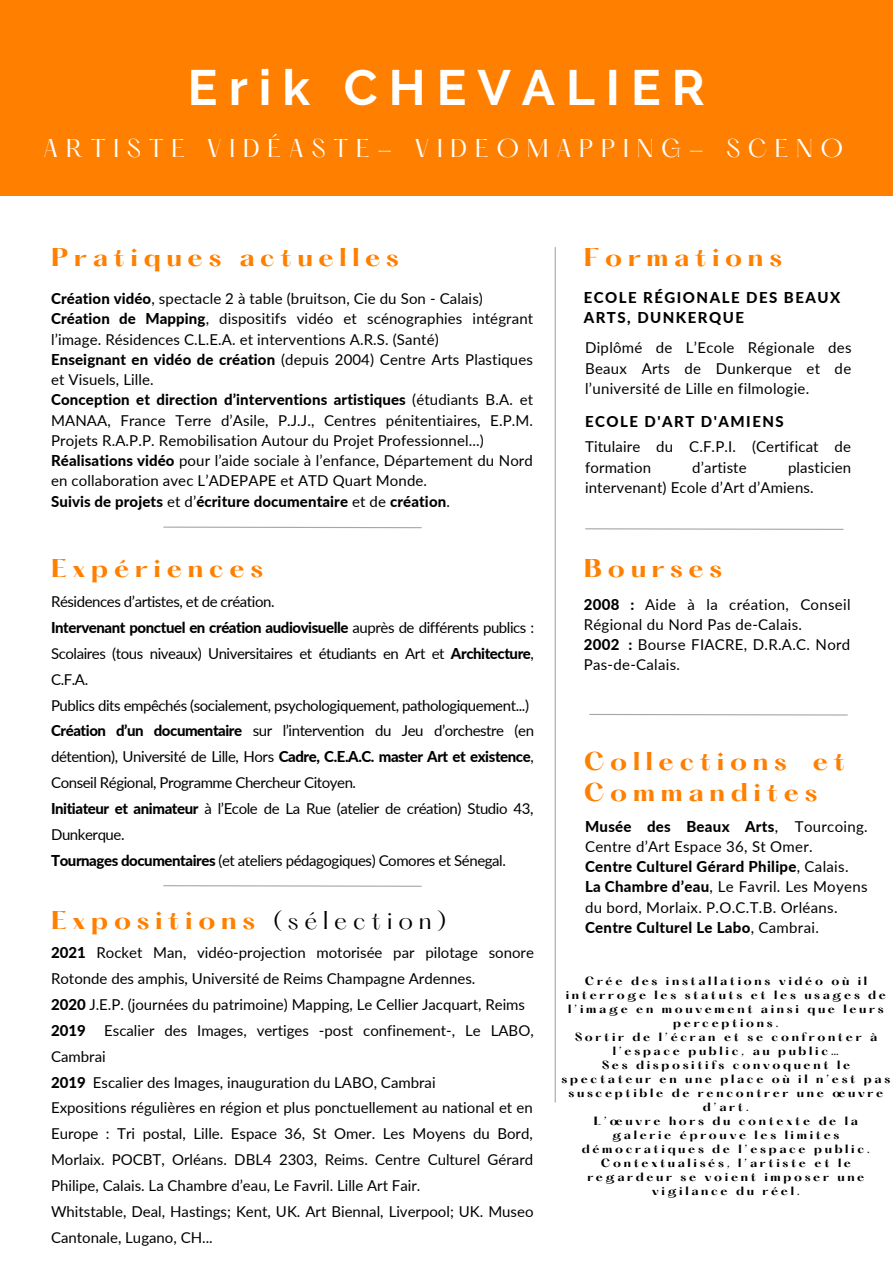
<style>
.page{position:relative;width:893px;height:1264px;background:#fff}
.page>*{position:absolute;margin:0;border:0;box-sizing:border-box;transform-origin:0 0}
.t1{font:700 49.5px "Raleway";letter-spacing:.22em;color:#fff}
.t2{font:700 22.5px/31.5px "Hatton";letter-spacing:.255em;color:#ff8000}
.t3{font:22.5px "Hatton";letter-spacing:.345em;color:#fff}
.t4{font:15px/25.8px "Lato";color:#000}
.t5{font:15px/25.8px "Lato";letter-spacing:-.03em;color:#000}
.t6{font:15px/20.2px "Lato";letter-spacing:.02em;color:#000}
.t7{font:800 15px "Lato";letter-spacing:.02em;color:#000}
.t8{font:800 15px/20.2px "Lato";letter-spacing:.1em;color:#000}
.t9{font:700 10.5px/14px "Hatton";letter-spacing:.255em;color:#000;text-align:center}
.s1{font-weight:800}
.s2{font-weight:400}
.s3{font-weight:400;color:#000}
</style>
<div class="page">
<div style="left:0;top:0;width:892px;height:196px;background:#ff8000"></div>
<svg style="left:585px;top:528px;width:259px;height:2px"></svg>
<hr style="left:554px;top:247px;width:1px;height:855px;background:#a6a6a6">
<svg style="left:163px;top:526px;width:259px;height:3px"></svg>
<svg style="left:163px;top:885px;width:259px;height:2px"></svg>
<svg style="left:589px;top:714px;width:259px;height:2px"></svg>
<p class="t1" style="left:188px;top:58px;width:518px">Erik CHEVALIER</p>
<p class="t3" style="left:43px;top:138px;width:801px">ARTISTE VIDÉASTE- VIDEOMAPPING- SCENO</p>
<p class="t2" style="left:51px;top:244px;width:349px">Pratiques actuelles</p>
<p class="t4" style="left:51px;top:285px;width:433px"><span class="s1">Création vidéo</span>, spectacle 2 à table (bruitson, Cie du Son - Calais)</p>
<p class="t4" style="left:51px;top:308px;width:483px;line-height:20.2px"><span class="s1">Création de Mapping</span>, dispositifs vidéo et scénographies intégrant l’image. Résidences C.L.E.A. et interventions A.R.S. (Santé)</p>
<p class="t4" style="left:51px;top:349px;width:483px;line-height:20.2px"><span class="s1">Enseignant en vidéo de création</span> (depuis 2004) Centre Arts Plastiques et Visuels, Lille.</p>
<p class="t4" style="left:51px;top:389px;width:483px;line-height:20.2px;text-align:justify"><span class="s1">Conception et direction d’interventions artistiques</span> (étudiants B.A. et MANAA, France Terre d’Asile, P.J.J., Centres pénitentiaires, E.P.M.<br>Projets R.A.P.P. Remobilisation Autour du Projet Professionnel...)</p>
<p class="t4" style="left:51px;top:450px;width:483px;line-height:20.2px"><span class="s1">Réalisations vidéo</span> pour l’aide sociale à l’enfance, Département du Nord en collaboration avec L’ADEPAPE et ATD Quart Monde.</p>
<p class="t7" style="left:51px;top:492px;width:400px">Suivis de projets <span class="s2">et d’</span>écriture documentaire <span class="s2">et de</span> création<span class="s2">.</span></p>
<p class="t2" style="left:51px;top:555px;width:213px">Expériences</p>
<p class="t5" style="left:51px;top:588px;width:225px">Résidences d’artistes, et de création.</p>
<p class="t4" style="left:51px;top:614px;width:484px;text-align:justify"><span class="s1">Intervenant ponctuel en création audiovisuelle</span> auprès de différents publics :<br>Scolaires (tous niveaux) Universitaires et étudiants en Art et <span class="s1">Architecture</span>, C.F.A.</p>
<p class="t5" style="left:51px;top:692px;width:479px">Publics dits empêchés (socialement, psychologiquement, pathologiquement...)</p>
<p class="t4" style="left:51px;top:717px;width:484px;text-align:justify"><span class="s1">Création d’un documentaire</span> sur l’intervention du Jeu d’orchestre (en détention), Université de Lille, Hors <span class="s1">Cadre, C.E.A.C. master Art et existence</span>, Conseil Régional, Programme Chercheur Citoyen.</p>
<p class="t5" style="left:51px;top:795px;width:484px"><span class="s1">Initiateur et animateur</span> à l’Ecole de La Rue (atelier de création) Studio 43,<br>Dunkerque.</p>
<p class="t5" style="left:51px;top:847px;width:456px"><span class="s1">Tournages documentaires</span> (et ateliers pédagogiques) Comores et Sénegal.</p>
<p class="t2" style="left:51px;top:906px;width:397px">Expositions <span class="s3">(sélection)</span></p>
<p class="t4" style="left:51px;top:939px;width:484px"><span class="s1">2021</span> Rocket Man, vidéo-projection motorisée par pilotage sonore<br>Rotonde des amphis, Université de Reims Champagne Ardennes.</p>
<p class="t4" style="left:51px;top:991px;width:475px"><span class="s1">2020</span> J.E.P. (journées du patrimoine) Mapping, Le Cellier Jacquart, Reims</p>
<p class="t4" style="left:51px;top:1017px;width:484px"><span class="s1">2019</span> Escalier des Images, vertiges -post confinement-, Le LABO,<br>Cambrai</p>
<p class="t4" style="left:51px;top:1068px;width:386px"><span class="s1">2019</span> Escalier des Images, inauguration du LABO, Cambrai</p>
<p class="t4" style="left:51px;top:1094px;width:483px;text-align:justify">Expositions régulières en région et plus ponctuellement au national et en Europe : Tri postal, Lille. Espace 36, St Omer. Les Moyens du Bord, Morlaix. POCBT, Orléans. DBL4 2303, Reims. Centre Culturel Gérard Philipe, Calais. La Chambre d’eau, Le Favril. Lille Art Fair.</p>
<p class="t4" style="left:51px;top:1198px;width:484px">Whitstable, Deal, Hastings; Kent, UK. Art Biennal, Liverpool; UK. Museo<br>Cantonale, Lugano, CH...</p>
<p class="t2" style="left:583px;top:244px;width:200px">Formations</p>
<p class="t8" style="left:583px;top:287px;width:258px">ECOLE RÉGIONALE DES BEAUX<br>ARTS, DUNKERQUE</p>
<p class="t4" style="left:585px;top:337px;width:268px;line-height:20.2px;text-align:justify">Diplômé de L’Ecole Régionale des Beaux Arts de Dunkerque et de l’université de Lille en filmologie.</p>
<p class="t8" style="left:585px;top:411px;width:200px">ECOLE D'ART D'AMIENS</p>
<p class="t4" style="left:585px;top:436px;width:267px;line-height:20.2px">Titulaire du C.F.P.I. (Certificat de formation</p>
<p class="t4" style="left:692px;top:454px;width:56px">d’artiste</p>
<p class="t4" style="left:585px;top:457px;width:268px;line-height:20.2px;text-indent:203px">plasticien intervenant) Ecole d’Art d’Amiens.</p>
<p class="t2" style="left:583px;top:555px;width:140px">Bourses</p>
<p class="t6" style="left:583px;top:593px;width:268px"><span class="s1">2008 :</span> Aide à la création, Conseil<br>Régional du Nord Pas de-Calais.</p>
<p class="t6" style="left:583px;top:634px;width:268px"><span class="s1">2002 :</span> Bourse FIACRE, D.R.A.C. Nord<br>Pas-de-Calais.</p>
<p class="t2" style="left:583px;top:747px;width:262px">Collections et<br>Commandites</p>
<p class="t6" style="left:585px;top:815px;width:284px"><span class="s1">Musée des Beaux Arts</span>, Tourcoing.<br>Centre d’Art Espace 36, St Omer.</p>
<p class="t7" style="left:585px;top:857px;width:265px">Centre Culturel Gérard Philipe<span class="s2">, Calais.</span></p>
<p class="t6" style="left:585px;top:876px;width:284px"><span class="s1">La Chambre d’eau</span>, Le Favril. Les Moyens du bord, Morlaix. P.O.C.T.B. Orléans.</p>
<p class="t7" style="left:585px;top:918px;width:235px">Centre Culturel Le Labo<span class="s2">, Cambrai.</span></p>
<p class="t9" style="left:565px;top:975px;width:322px">Crée des installations vidéo où il interroge les statuts et les usages de l’image en mouvement ainsi que leurs perceptions.</p>
<p class="t9" style="left:574px;top:1031px;width:304px">Sortir de l’écran et se confronter à l’espace public, au public…</p>
<p class="t9" style="left:561px;top:1059px;width:330px">Ses dispositifs convoquent le spectateur en une place où il n’est pas susceptible de rencontrer une œuvre d’art.</p>
<p class="t9" style="left:581px;top:1114px;width:290px">L’œuvre hors du contexte de la galerie éprouve les limites démocratiques de l’espace public.<br>Contextualisés, l’artiste et le regardeur se voient imposer une vigilance du réel.</p>
</div>
